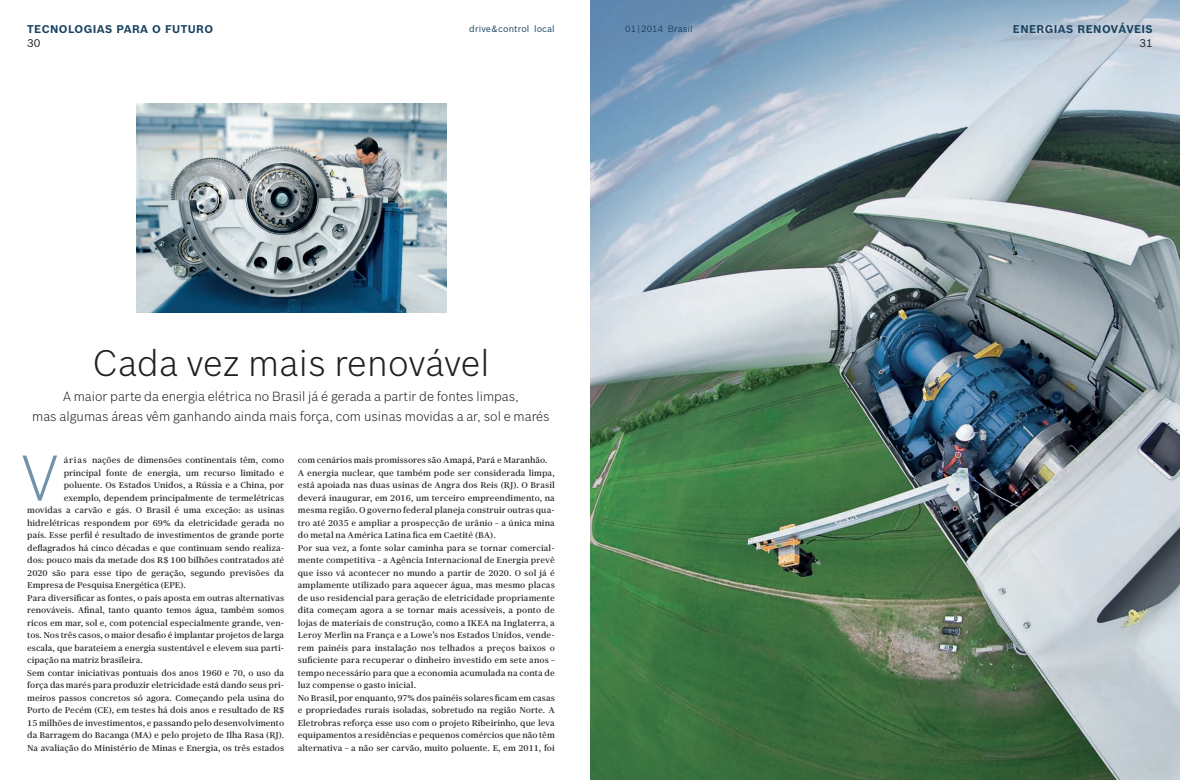
<style>
.page{position:relative;width:1180px;height:780px;background:#fff}
.page>*{position:absolute;margin:0;border:0;box-sizing:border-box;transform-origin:0 0}
.t1{font:300 63px "Bosch Sans";color:#7093ab}
.t2{font:300 36px "Bosch Sans";letter-spacing:.005em;color:#231f20}
.t3{font:300 13px/20px "Bosch Sans";color:#231f20;text-align:center}
.t4{font:700 11px "Bosch Sans";letter-spacing:.035em;color:#1a4360}
.t5{font:11px "Bosch Sans";color:#231f20}
.t6{font:9px "Bosch Sans";letter-spacing:.01em;color:#1a4360}
.t7{font:8.5px/12.5px "Bosch Serif";color:#231f20}
</style>
<div class="page">
<img style="left:590px;top:0;width:589px;height:780px">
<img style="left:136px;top:104px;width:310px;height:209px">
<p class="t4" style="left:1012px;top:22px;width:141px">ENERGIAS RENOVÁVEIS</p>
<p class="t6" style="left:625px;top:23px;width:69px">01 | 2014 Brasil</p>
<p class="t4" style="left:27px;top:22px;width:187px">TECNOLOGIAS PARA O FUTURO</p>
<p class="t6" style="left:469px;top:23px;width:87px">drive &amp; control local</p>
<p class="t5" style="left:27px;top:36px;width:15px">30</p>
<p class="t5" style="left:1139px;top:36px;width:15px">31</p>
<h2 class="t2" style="left:92px;top:341px;width:399px">Cada vez mais renovável</h2>
<h3 class="t3" style="left:32px;top:386px;width:519px">A maior parte da energia elétrica no Brasil já é gerada a partir de fontes limpas,<br>mas algumas áreas vêm ganhando ainda mais força, com usinas movidas a ar, sol e marés</h3>
<h1 class="t1" style="left:22px;top:439px;width:38px">V</h1>
<p class="t7" style="left:64px;top:454px;width:222px">árias nações de dimensões continentais têm, como</p>
<p class="t7" style="left:298px;top:454px;width:258px">com cenários mais promissores são Amapá, Pará e Maranhão.<br>A energia nuclear, que também pode ser considerada limpa, está apoiada nas duas usinas de Angra dos Reis (RJ). O Brasil deverá inaugurar, em 2016, um terceiro empreendimento, na mesma região. O governo federal planeja construir outras qua&shy;tro até 2035 e ampliar a prospecção de urânio – a única mina do metal na América Latina fica em Caetité (BA).<br>Por sua vez, a fonte solar caminha para se tornar comercial&shy;mente competitiva – a Agência Internacional de Energia prevê que isso vá acontecer no mundo a partir de 2020. O sol já é amplamente utilizado para aquecer água, mas mesmo placas de uso residencial para geração de eletricidade propriamente dita começam agora a se tornar mais acessíveis, a ponto de lojas de materiais de construção, como a IKEA na Inglaterra, a Leroy Merlin na França e a Lowe’s nos Estados Unidos, vende&shy;rem painéis para instalação nos telhados a preços baixos o suficiente para recuperar o dinheiro investido em sete anos – tempo necessário para que a economia acumulada na conta de luz compense o gasto inicial.<br>No Brasil, por enquanto, 97% dos painéis solares ficam em casas e propriedades rurais isoladas, sobretudo na região Norte. A Eletrobras reforça esse uso com o projeto Ribeirinho, que leva equipamentos a residências e pequenos comércios que não têm alternativa – a não ser carvão, muito poluente. E, em 2011, foi</p>
<p class="t7" style="left:64px;top:466px;width:222px">principal fonte de energia, um recurso limitado e</p>
<p class="t7" style="left:64px;top:479px;width:222px">poluente. Os Estados Unidos, a Rússia e a China, por</p>
<p class="t7" style="left:64px;top:491px;width:222px">exemplo, dependem principalmente de termelétricas</p>
<p class="t7" style="left:27px;top:504px;width:258px">movidas a carvão e gás. O Brasil é uma exceção: as usinas</p>
<p class="t7" style="left:27px;top:516px;width:258px">hidrelétricas respondem por 69% da eletricidade gerada no</p>
<p class="t7" style="left:27px;top:529px;width:258px">país. Esse perfil é resultado de investimentos de grande porte</p>
<p class="t7" style="left:27px;top:541px;width:258px">deflagrados há cinco décadas e que continuam sendo realiza-</p>
<p class="t7" style="left:27px;top:554px;width:258px">dos: pouco mais da metade dos R$ 100 bilhões contratados até</p>
<p class="t7" style="left:27px;top:566px;width:258px">2020 são para esse tipo de geração, segundo previsões da</p>
<p class="t7" style="left:27px;top:579px;width:160px">Empresa de Pesquisa Energética (EPE).</p>
<p class="t7" style="left:27px;top:591px;width:258px">Para diversificar as fontes, o país aposta em outras alternativas</p>
<p class="t7" style="left:27px;top:604px;width:258px">renováveis. Afinal, tanto quanto temos água, também somos</p>
<p class="t7" style="left:27px;top:616px;width:258px">ricos em mar, sol e, com potencial especialmente grande, ven-</p>
<p class="t7" style="left:27px;top:629px;width:258px">tos. Nos três casos, o maior desafio é implantar projetos de larga</p>
<p class="t7" style="left:27px;top:641px;width:258px">escala, que barateiem a energia sustentável e elevem sua parti-</p>
<p class="t7" style="left:27px;top:654px;width:117px">cipação na matriz brasileira.</p>
<p class="t7" style="left:27px;top:666px;width:258px">Sem contar iniciativas pontuais dos anos 1960 e 70, o uso da</p>
<p class="t7" style="left:27px;top:679px;width:258px">força das marés para produzir eletricidade está dando seus pri-</p>
<p class="t7" style="left:27px;top:691px;width:258px">meiros passos concretos só agora. Começando pela usina do</p>
<p class="t7" style="left:27px;top:704px;width:258px">Porto de Pecém (CE), em testes há dois anos e resultado de R$</p>
<p class="t7" style="left:27px;top:716px;width:258px">15 milhões de investimentos, e passando pelo desenvolvimento</p>
<p class="t7" style="left:27px;top:729px;width:258px">da Barragem do Bacanga (MA) e pelo projeto de Ilha Rasa (RJ).</p>
<p class="t7" style="left:27px;top:741px;width:258px">Na avaliação do Ministério de Minas e Energia, os três estados</p>
</div>
